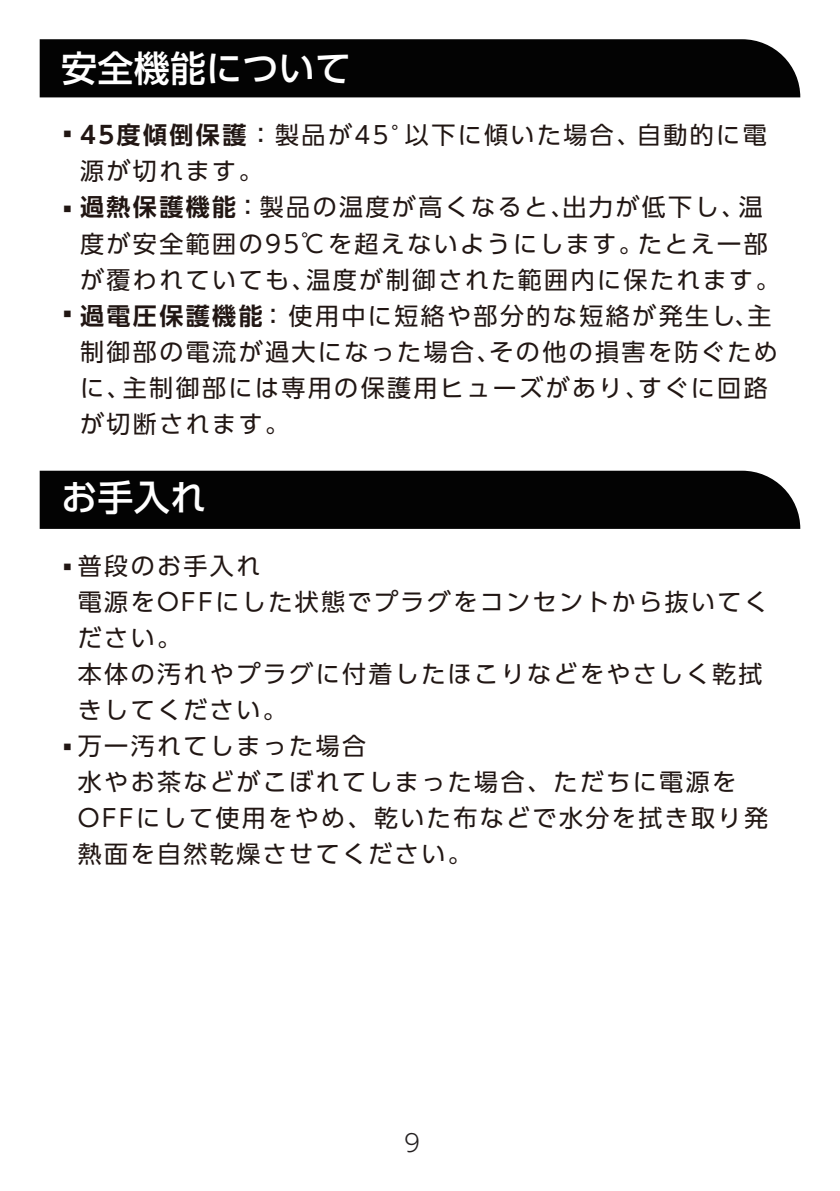
<style>
.page{position:relative;width:840px;height:1191px;background:#fff}
.page>*{position:absolute;margin:0;border:0;box-sizing:border-box;transform-origin:0 0}
.t1{font:500 36px "UD Shin Go Pr 6 N";letter-spacing:.005em;color:#fff}
.t2{font:24px/36px "UD Shin Go Pr 6 N";letter-spacing:.1em;color:#211613}
.t3{font:300 24px "UD Shin Go Pr 6 N";color:#231f20}
.s1{font-family:"UD Shin Go Pr 6 N De";font-weight:700}
</style>
<div class="page">
<div style="left:40px;top:39px;width:759px;height:58px;background:#030303"></div>
<div style="left:40px;top:471px;width:759px;height:58px;background:#030303"></div>
<h1 class="t1" style="left:61px;top:40px;width:291px">安全機能について</h1>
<p class="t2" style="left:80px;top:117px;width:687px;text-indent:-24px">▪<span class="s1">45度傾倒保護</span>：製品が45°以下に傾いた場合、自動的に電源が切れます。</p>
<p class="t2" style="left:80px;top:189px;width:700px;text-indent:-24px">▪<span class="s1">過熱保護機能</span>：製品の温度が高くなると、出力が低下し、温度が安全範囲の95℃を超えないようにします。たとえ一部が覆われていても、温度が制御された範囲内に保たれます。</p>
<p class="t2" style="left:80px;top:297px;width:698px;text-indent:-24px">▪<span class="s1">過電圧保護機能</span>：使用中に短絡や部分的な短絡が発生し、主制御部の電流が過大になった場合、その他の損害を防ぐために、主制御部には専用の保護用ヒューズがあり、すぐに回路が切断されます。</p>
<h1 class="t1" style="left:61px;top:468px;width:146px">お手入れ</h1>
<p class="t2" style="left:78px;top:547px;width:691px;text-indent:-22px">▪普段のお手入れ<br>電源をOFFにした状態でプラグをコンセントから抜いてください。<br>本体の汚れやプラグに付着したほこりなどをやさしく乾拭きしてください。</p>
<p class="t2" style="left:78px;top:727px;width:691px;text-indent:-22px">▪万一汚れてしまった場合<br>水やお茶などがこぼれてしまった場合、ただちに電源を<br>OFFにして使用をやめ、乾いた布などで水分を拭き取り発熱面を自然乾燥させてください。</p>
<p class="t3" style="left:404px;top:1123px;width:17px">9</p>
</div>
